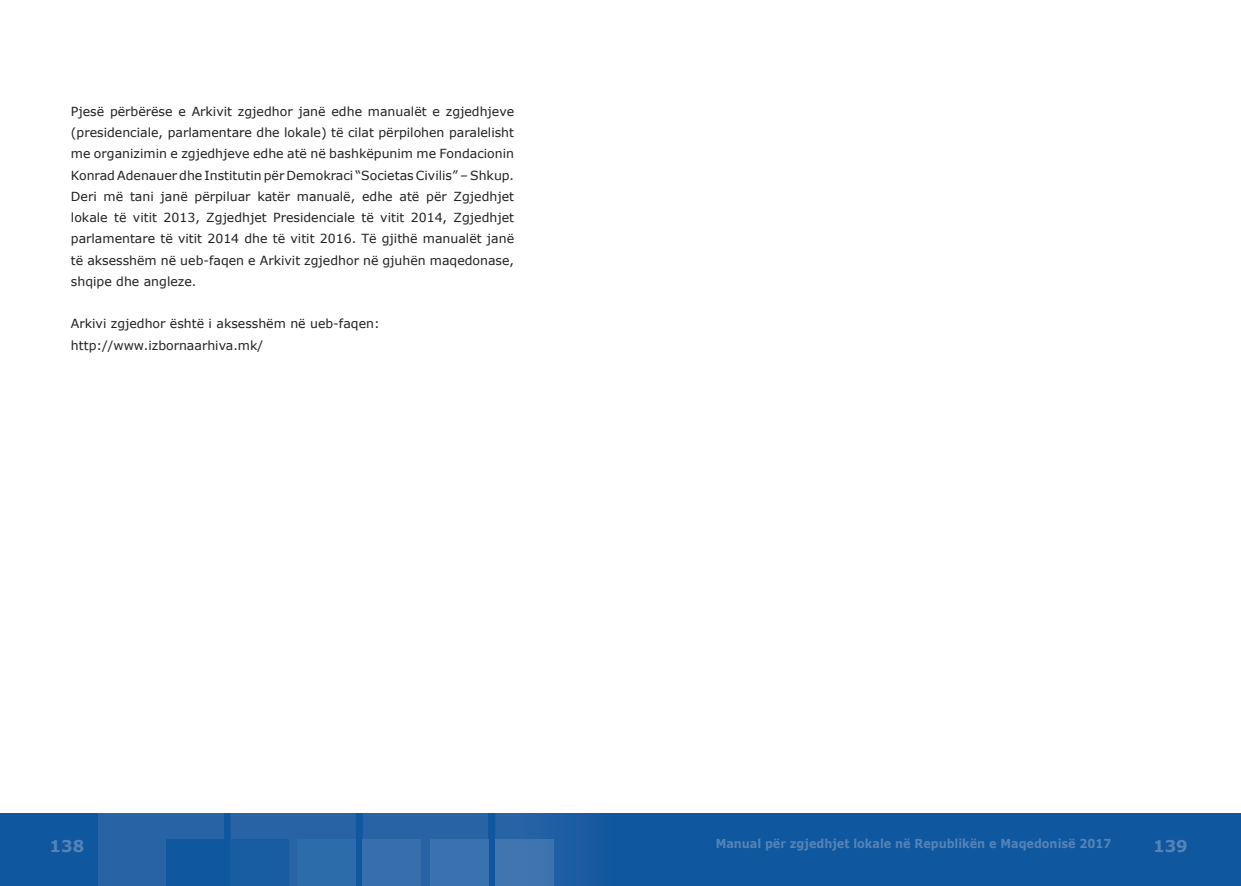
<style>
.page{position:relative;width:1241px;height:886px;background:#fff}
.page>*{position:absolute;margin:0;border:0;box-sizing:border-box;transform-origin:0 0}
.t1{font:700 16.25px "Verdana";color:#5483b7}
.t2{font:12.5px/21.2px "Verdana";color:#231f20;text-align:justify}
.t3{font:700 12.38px "Verdana";color:#5483b7;scale:.91 1}
</style>
<div class="page">
<div style="left:620px;top:813px;width:620px;height:73px;background:#0f579e"></div>
<div style="left:0;top:813px;width:620px;height:73px;background:#0f579e"></div>
<div style="left:98px;top:813px;width:125px;height:73px;background:#2863a6"></div>
<div style="left:230px;top:813px;width:126px;height:73px;background:#2863a6"></div>
<div style="left:363px;top:813px;width:125px;height:73px;background:#2863a6"></div>
<svg style="left:495px;top:813px;width:95px;height:73px"></svg>
<div style="left:230px;top:839px;width:58px;height:47px;background:#185ca1"></div>
<div style="left:166px;top:839px;width:58px;height:47px;background:#0f579e"></div>
<div style="left:298px;top:839px;width:58px;height:47px;background:#2c6caa"></div>
<hr style="left:488px;top:839px;width:1px;height:47px;background:#2d6cab">
<div style="left:431px;top:839px;width:57px;height:47px;background:#3972ae"></div>
<div style="left:495px;top:839px;width:58px;height:47px;background:#3f75b0"></div>
<div style="left:363px;top:839px;width:57px;height:47px;background:#366fac"></div>
<p class="t2" style="left:71px;top:101px;width:444px">Pjesë përbërëse e Arkivit zgjedhor janë edhe manualët e zgjedhjeve (presidenciale, parlamentare dhe lokale) të cilat përpilohen paralelisht me organizimin e zgjedhjeve edhe atë në bashkëpunim me Fondacionin Konrad Adenauer dhe Institutin për Demokraci “Societas Civilis” – Shkup.<br>Deri më tani janë përpiluar katër manualë, edhe atë për Zgjedhjet lokale të vitit 2013, Zgjedhjet Presidenciale të vitit 2014, Zgjedhjet parlamentare të vitit 2014 dhe të vitit 2016. Të gjithë manualët janë të aksesshëm në ueb-faqen e Arkivit zgjedhor në gjuhën maqedonase, shqipe dhe angleze.</p>
<p class="t2" style="left:71px;top:313px;width:310px">Arkivi zgjedhor është i aksesshëm në ueb-faqen: h ttp://www.izbornaarhiva.mk/</p>
<h1 class="t1" style="left:50px;top:834px;width:36px">138</h1>
<p class="t3" style="left:715px;top:835px;width:436px">Manual për zgjedhjet lokale në Republikën e Maqedonisë 2017</p>
<h1 class="t1" style="left:1152px;top:834px;width:36px">139</h1>
</div>
